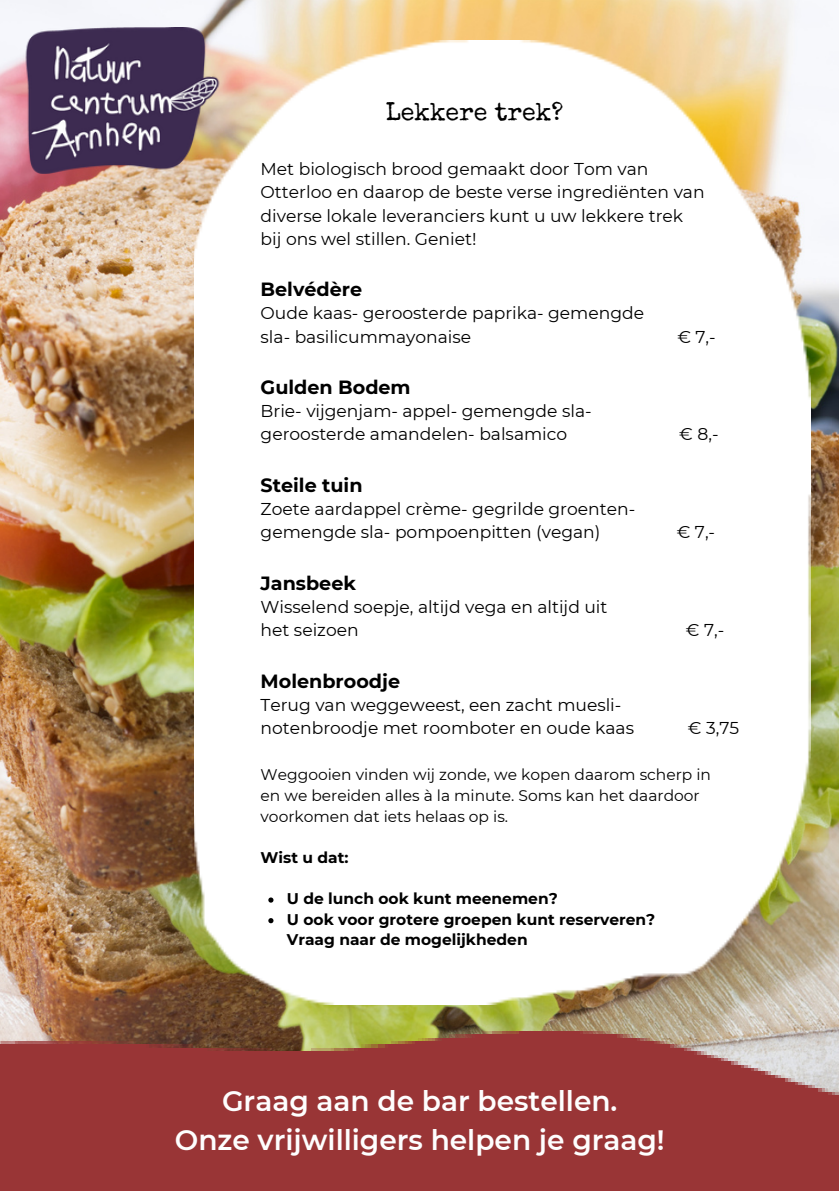
<style>
.page{position:relative;width:839px;height:1191px;background:#fff}
.page>*{position:absolute;margin:0;border:0;box-sizing:border-box;transform-origin:0 0}
.t1{font:600 28px "Montserrat";color:#fefefe}
.t2{font:25.2px "Special Elite";color:#000}
.t3{font:700 19.2px "Montserrat";color:#000}
.t4{font:17.2px/23.2px "Montserrat";color:#000}
.t5{font:15.4px/20.6px "Montserrat";color:#000}
.t6{font:700 15.4px "Montserrat";color:#000}
</style>
<div class="page">
<img style="left:0;top:0;width:838px;height:1032px">
<img style="left:21px;top:28px;width:204px;height:145px">
<img style="left:0;top:1032px;width:838px;height:159px">
<img style="left:194px;top:40px;width:616px;height:965px">
<svg style="left:268px;top:898px;width:5px;height:5px"></svg>
<svg style="left:268px;top:918px;width:5px;height:5px"></svg>
<p class="t2" style="left:386px;top:102px;width:179px">Lekkere trek?</p>
<p class="t4" style="left:260px;top:157px;width:389px">Met biologisch brood gemaakt door Tom van</p>
<p class="t4" style="left:260px;top:181px;width:445px">Otterloo en daarop de beste verse ingrediënten van diverse lokale leveranciers kunt u uw lekkere trek</p>
<p class="t4" style="left:260px;top:227px;width:217px">bij ons wel stillen. Geniet!</p>
<p class="t3" style="left:260px;top:278px;width:103px">Belvédère</p>
<p class="t4" style="left:260px;top:302px;width:385px">Oude kaas- geroosterde paprika- gemengde</p>
<p class="t4" style="left:260px;top:325px;width:212px">sla- basilicummayonaise</p>
<p class="t4" style="left:677px;top:325px;width:40px">€ 7,-</p>
<p class="t3" style="left:260px;top:375px;width:151px">Gulden Bodem</p>
<p class="t4" style="left:260px;top:399px;width:332px">Brie- vijgenjam- appel- gemengde sla-</p>
<p class="t4" style="left:260px;top:423px;width:308px">geroosterde amandelen- balsamico</p>
<p class="t4" style="left:679px;top:423px;width:41px">€ 8,-</p>
<p class="t3" style="left:260px;top:473px;width:103px">Steile tuin</p>
<p class="t4" style="left:260px;top:497px;width:376px">Zoete aardappel crème- gegrilde groenten-</p>
<p class="t4" style="left:260px;top:521px;width:341px">gemengde sla- pompoenpitten (vegan)</p>
<p class="t4" style="left:676px;top:521px;width:40px">€ 7,-</p>
<p class="t3" style="left:260px;top:571px;width:97px">Jansbeek</p>
<p class="t4" style="left:260px;top:595px;width:348px">Wisselend soepje, altijd vega en altijd uit</p>
<p class="t4" style="left:260px;top:618px;width:99px">het seizoen</p>
<p class="t4" style="left:686px;top:618px;width:40px">€ 7,-</p>
<p class="t3" style="left:260px;top:669px;width:141px">Molenbroodje</p>
<p class="t4" style="left:260px;top:693px;width:362px">Terug van weggeweest, een zacht muesli-</p>
<p class="t4" style="left:260px;top:716px;width:375px">notenbroodje met roomboter en oude kaas</p>
<p class="t4" style="left:687px;top:716px;width:53px">€ 3,75</p>
<p class="t5" style="left:260px;top:765px;width:452px">Weggooien vinden wij zonde, we kopen daarom scherp in</p>
<p class="t5" style="left:260px;top:785px;width:440px">en we bereiden alles à la minute. Soms kan het daardoor voorkomen dat iets helaas op is.</p>
<p class="t6" style="left:260px;top:848px;width:89px">Wist u dat:</p>
<p class="t6" style="left:287px;top:889px;width:272px">U de lunch ook kunt meenemen?</p>
<p class="t6" style="left:287px;top:910px;width:370px">U ook voor grotere groepen kunt reserveren?</p>
<p class="t6" style="left:287px;top:930px;width:242px">Vraag naar de mogelijkheden</p>
<p class="t1" style="left:222px;top:1084px;width:397px">Graag aan de bar bestellen.</p>
<p class="t1" style="left:175px;top:1123px;width:491px">Onze vrijwilligers helpen je graag!</p>
</div>
